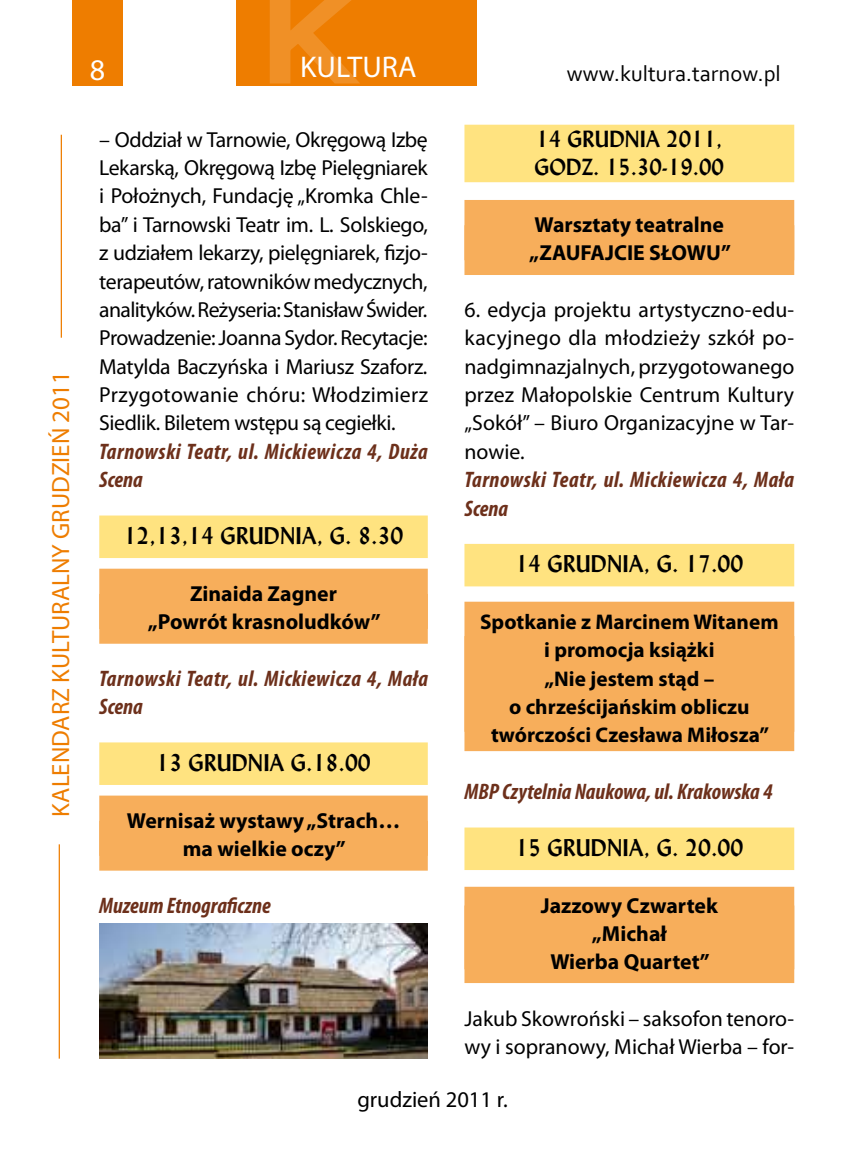
<style>
.page{position:relative;width:851px;height:1170px;background:#fff}
.page>*{position:absolute;margin:0;border:0;box-sizing:border-box;transform-origin:0 0}
.t1{font:30px "Myriad Pro";color:#fff}
.t2{font:25px "Myriad Pro";color:#ee7d00}
.t3{font:italic 700 condensed 22.5px/28.2px "Myriad Pro";letter-spacing:.025em;color:#6d301b}
.t4{font:700 22.5px "Lydian PL";color:#000}
.t5{font:italic 700 condensed 22.5px "Myriad Pro";color:#6d301b}
.t6{font:22.5px "Corbel";color:#000}
.t7{font:22.5px "Myriad Pro";color:#000}
.t8{font:21.75px/28.2px "Myriad Pro";color:#000;text-align:justify}
.t9{font:700 21.75px/28.2px "Myriad Pro";color:#000;text-align:center}
.t10{font:700 21.75px/28.2px "Lydian PL";color:#000}
.t11{font:700 21.25px/28.2px "Myriad Pro";color:#000;text-align:center}
</style>
<div class="page">
<div style="left:72px;top:0;width:51px;height:85px;background:#ee7d00"></div>
<div style="left:236px;top:0;width:240px;height:85px;background:#ee7d00"></div>
<svg style="left:267px;top:0;width:164px;height:86px"></svg>
<hr style="left:61px;top:135px;width:1px;height:203px;background:#ee7d00">
<hr style="left:59px;top:844px;width:1px;height:214px;background:#ee7d00">
<div style="left:99px;top:515px;width:329px;height:43px;background:#ffe380"></div>
<div style="left:99px;top:568px;width:329px;height:75px;background:#f7ae5b"></div>
<div style="left:99px;top:742px;width:329px;height:42px;background:#ffe380"></div>
<div style="left:99px;top:795px;width:329px;height:75px;background:#f7ae5b"></div>
<img style="left:99px;top:923px;width:328px;height:135px">
<div style="left:464px;top:125px;width:330px;height:57px;background:#ffe380"></div>
<div style="left:464px;top:200px;width:330px;height:75px;background:#f7ae5b"></div>
<div style="left:464px;top:544px;width:330px;height:42px;background:#ffe380"></div>
<div style="left:464px;top:601px;width:330px;height:130px;background:#f7ae5b"></div>
<div style="left:464px;top:636px;width:330px;height:115px;background:#f7ae5b"></div>
<div style="left:464px;top:827px;width:330px;height:43px;background:#ffe380"></div>
<div style="left:464px;top:886px;width:330px;height:83px;background:#f7ae5b"></div>
<div style="left:464px;top:905px;width:330px;height:77px;background:#f7ae5b"></div>
<p class="t2" style="left:45px;top:816px;width:447px;rotate:-90deg">KALENDARZ KULTURALNY GRUDZIEŃ 2011</p>
<h1 class="t1" style="left:90px;top:51px;width:17px">8</h1>
<h1 class="t1" style="left:300px;top:48px;width:118px">KULTURA</h1>
<p class="t6" style="left:566px;top:59px;width:215px">www.kultura.tarnow.pl</p>
<p class="t8" style="left:99px;top:125px;width:330px">– Oddział w Tarnowie, Okręgową Izbę Lekarską, Okręgową Izbę Pielęgniarek i Położnych, Fundację „Kromka Chle&shy;ba” i Tarnowski Teatr im. L. Solskiego, z udziałem lekarzy, pielęgniarek, fizjo&shy;terapeutów, ratowników medycznych, analityków. Reżyseria: Stanisław Świder.<br>Prowadzenie: Joanna Sydor. Recytacje:<br>Matylda Baczyńska i Mariusz Szaforz.<br>Przygotowanie chóru: Włodzimierz Siedlik. Biletem wstępu są cegiełki.</p>
<p class="t3" style="left:99px;top:436px;width:330px">Tarnowski Teatr, ul. Mickiewicza 4, Duża<br>Scena</p>
<p class="t4" style="left:124px;top:521px;width:281px">12,13,14 GRUDNIA, G. 8.30</p>
<p class="t9" style="left:148px;top:578px;width:234px">Zinaida Zagner<br>„Powrót krasnoludków”</p>
<p class="t3" style="left:99px;top:663px;width:330px">Tarnowski Teatr, ul. Mickiewicza 4, Mała<br>Scena</p>
<p class="t4" style="left:156px;top:747px;width:216px">13 GRUDNIA G.18.00</p>
<p class="t9" style="left:127px;top:805px;width:274px">Wernisaż wystawy „Strach… ma wielkie oczy”</p>
<p class="t5" style="left:99px;top:891px;width:173px">Muzeum Etnograficzne</p>
<p class="t10" style="left:534px;top:124px;width:191px">14 GRUDNIA 2011,<br>GODZ. 15.30-19.00</p>
<p class="t9" style="left:529px;top:210px;width:203px;text-align:left">Warsztaty teatralne „ZAUFAJCIE SŁOWU”</p>
<p class="t8" style="left:464px;top:295px;width:331px">6. edycja projektu artystyczno-edu&shy;kacyjnego dla młodzieży szkół po&shy;nadgimnazjalnych, przygotowanego przez Małopolskie Centrum Kultury „Sokół” – Biuro Organizacyjne w Tar&shy;nowie.</p>
<p class="t3" style="left:464px;top:465px;width:331px">Tarnowski Teatr, ul. Mickiewicza 4, Mała<br>Scena</p>
<p class="t4" style="left:515px;top:549px;width:229px">14 GRUDNIA, G. 17.00</p>
<p class="t11" style="left:480px;top:607px;width:300px">Spotkanie z Marcinem Witanem i promocja książki<br>„Nie jestem stąd –<br>o chrześcijańskim obliczu twórczości Czesława Miłosza”</p>
<p class="t5" style="left:464px;top:777px;width:310px">MBP Czytelnia Naukowa, ul. Krakowska 4</p>
<p class="t4" style="left:515px;top:832px;width:229px">15 GRUDNIA, G. 20.00</p>
<p class="t9" style="left:541px;top:890px;width:178px">Jazzowy Czwartek „Michał<br>Wierba Quartet”</p>
<p class="t8" style="left:464px;top:1004px;width:331px">Jakub Skowroński – saksofon tenoro&shy;wy i sopranowy, Michał Wierba – for-</p>
<p class="t7" style="left:357px;top:1085px;width:152px">grudzień 2011 r.</p>
</div>
